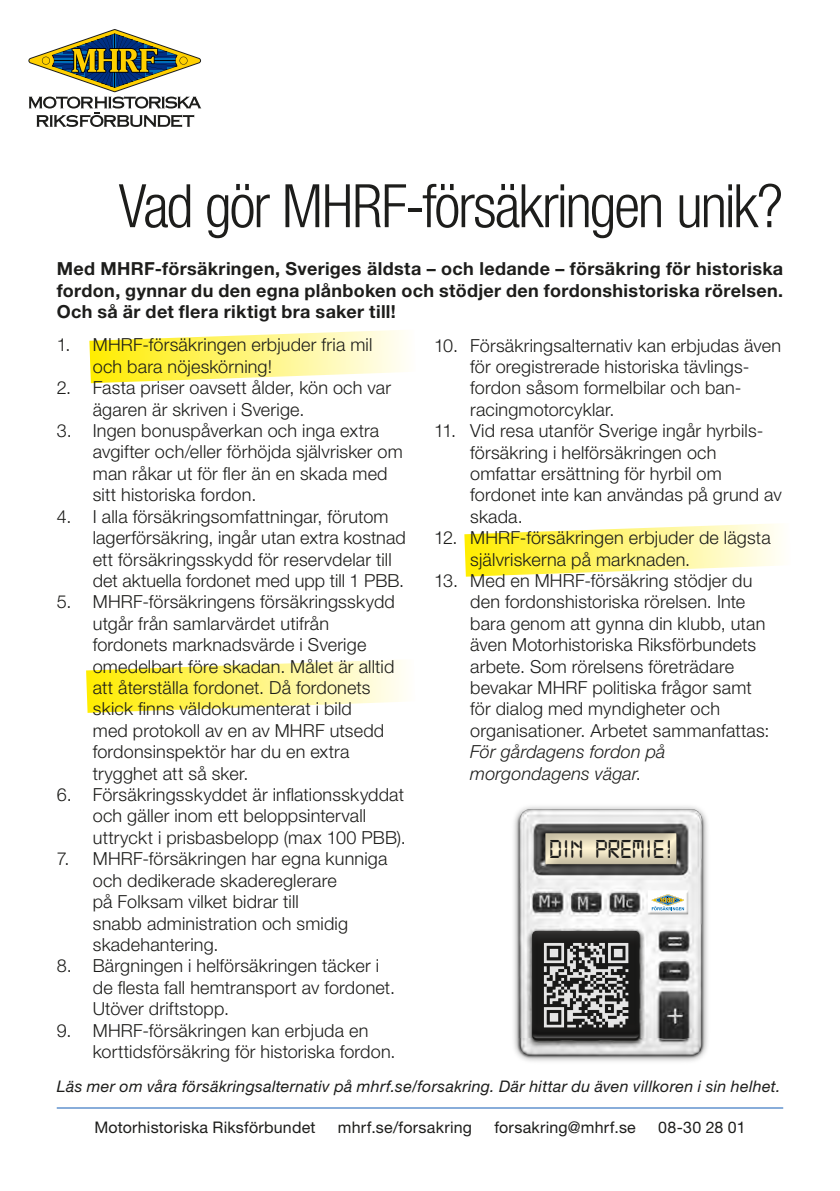
<style>
.page{position:relative;width:840px;height:1191px;background:#fff}
.page>*{position:absolute;margin:0;border:0;box-sizing:border-box;transform-origin:0 0}
.t1{font:300 condensed 60px "Helvetica Neue LT Std";letter-spacing:-.035em;color:#1d1d1b}
.t2{font:27.4px "Digital 7 Mono";letter-spacing:-.07em;color:#1d1d1b}
.t3{font:300 18px/21.4px "Helvetica Neue LT Std";letter-spacing:.01em;color:#1d1d1b}
.t4{font:700 18px/21.6px "Helvetica Neue LT Std";letter-spacing:.02em;color:#1d1d1b;text-align:justify}
.t5{font:italic 300 18px/21.4px "Helvetica Neue LT Std";letter-spacing:.01em;color:#1d1d1b}
.t6{font:italic 16px "Helvetica Neue LT Std";letter-spacing:.02em;color:#1d1d1b}
.t7{font:16px "Helvetica Neue LT Std";letter-spacing:.015em;color:#1d1d1b}
.s1{font-style:normal}
</style>
<div class="page">
<svg style="left:89px;top:330px;width:316px;height:53px"></svg>
<svg style="left:86px;top:660px;width:319px;height:53px"></svg>
<svg style="left:28px;top:29px;width:173px;height:98px"></svg>
<svg style="left:464px;top:524px;width:316px;height:52px"></svg>
<hr style="left:57px;top:1107px;width:725px;height:1px;background:#6293ce">
<img style="left:514px;top:806px;width:194px;height:256px">
<div style="left:526px;top:927px;width:119px;height:119px;background:#1d1d1b;opacity:.75"></div>
<div style="left:528px;top:929px;width:112px;height:110px;background:#1d1d1b;opacity:.73"></div>
<div style="left:528px;top:1031px;width:112px;height:8px;background:#fff;opacity:.73"></div>
<img style="left:532px;top:931px;width:107px;height:107px">
<div style="left:645px;top:888px;width:44px;height:26px;background:#f3f3f3"></div>
<div style="left:645px;top:889px;width:44px;height:27px;background:#1d1d1b;opacity:.75"></div>
<h1 class="t1" style="left:119px;top:171px;width:665px">Vad gör MHRF-försäkringen unik?</h1>
<p class="t4" style="left:57px;top:257px;width:727px">Med MHRF-försäkringen, Sveriges äldsta – och ledande – försäkring för historiska fordon, gynnar du den egna plånboken och stödjer den fordonshistoriska rörelsen.<br>Och så är det flera riktigt bra saker till!</p>
<p class="t3" style="left:93px;top:334px;width:281px;text-indent:-36px">1. MHRF-försäkringen erbjuder fria mil och bara nöjeskörning!</p>
<p class="t3" style="left:93px;top:377px;width:300px;text-indent:-36px">2. Fasta priser oavsett ålder, kön och var ägaren är skriven i Sverige.</p>
<p class="t3" style="left:93px;top:419px;width:311px;text-indent:-36px">3. Ingen bonuspåverkan och inga extra avgifter och/eller förhöjda självrisker om man råkar ut för fler än en skada med sitt historiska fordon.</p>
<p class="t3" style="left:93px;top:505px;width:314px;text-indent:-36px">4. I alla försäkringsomfattningar, förutom lagerförsäkring, ingår utan extra kostnad ett försäkringsskydd för reservdelar till det aktuella fordonet med upp till 1 PBB.</p>
<p class="t3" style="left:93px;top:591px;width:303px;text-indent:-36px">5. MHRF-försäkringens försäkringsskydd utgår från samlarvärdet utifrån fordonets marknadsvärde i Sverige omedelbart före skadan. Målet är alltid att återställa fordonet. Då fordonets skick finns väldokumenterat i bild<br>med protokoll av en av MHRF utsedd fordonsinspektör har du en extra trygghet att så sker.</p>
<p class="t3" style="left:93px;top:783px;width:314px;text-indent:-36px">6. Försäkringsskyddet är inflationsskyddat och gäller inom ett beloppsintervall uttryckt i prisbasbelopp (max 100 PBB).</p>
<p class="t3" style="left:93px;top:847px;width:296px;text-indent:-36px">7. MHRF-försäkringen har egna kunniga och dedikerade skadereglerare<br>på Folksam vilket bidrar till<br>snabb administration och smidig skadehantering.</p>
<p class="t3" style="left:93px;top:954px;width:303px;text-indent:-36px">8. Bärgningen i helförsäkringen täcker i de flesta fall hemtransport av fordonet.<br>Utöver driftstopp.</p>
<p class="t3" style="left:93px;top:1019px;width:304px;text-indent:-36px">9. MHRF-försäkringen kan erbjuda en korttidsförsäkring för historiska fordon.</p>
<p class="t3" style="left:470px;top:334px;width:312px;text-indent:-36px">10. Försäkringsalternativ kan erbjudas även för oregistrerade historiska tävlings&shy;fordon såsom formelbilar och ban&shy;racingmotorcyklar.</p>
<p class="t3" style="left:470px;top:420px;width:313px;text-indent:-36px">11. Vid resa utanför Sverige ingår hyrbils&shy;försäkring i helförsäkringen och omfattar ersättning för hyrbil om fordonet inte kan användas på grund av skada.</p>
<p class="t3" style="left:470px;top:527px;width:302px;text-indent:-36px">12. MHRF-försäkringen erbjuder de lägsta självriskerna på marknaden.</p>
<p class="t3" style="left:470px;top:569px;width:300px;text-indent:-36px">13. Med en MHRF-försäkring stödjer du den fordonshistoriska rörelsen. Inte bara genom att gynna din klubb, utan även Motorhistoriska Riksförbundets arbete. Som rörelsens företrädare bevakar MHRF politiska frågor samt för dialog med myndigheter och organisationer. Arbetet sammanfattas:</p>
<p class="t5" style="left:470px;top:741px;width:197px">För gårdagens fordon på morgondagens vägar<span class="s1">.</span></p>
<h2 class="t2" style="left:549px;top:837px;width:127px">DIN PREMIE!</h2>
<p class="t6" style="left:57px;top:1076px;width:724px">Läs mer om våra försäkringsalternativ på mhrf.se/forsakring. Där hittar du även villkoren i sin helhet.</p>
<p class="t7" style="left:94px;top:1117px;width:222px">Motorhistoriska Riksförbundet</p>
<p class="t7" style="left:337px;top:1117px;width:136px">mhrf.se/forsakring</p>
<p class="t7" style="left:494px;top:1117px;width:143px">forsakring@mhrf.se</p>
<p class="t7" style="left:657px;top:1117px;width:89px">08-30 28 01</p>
</div>
